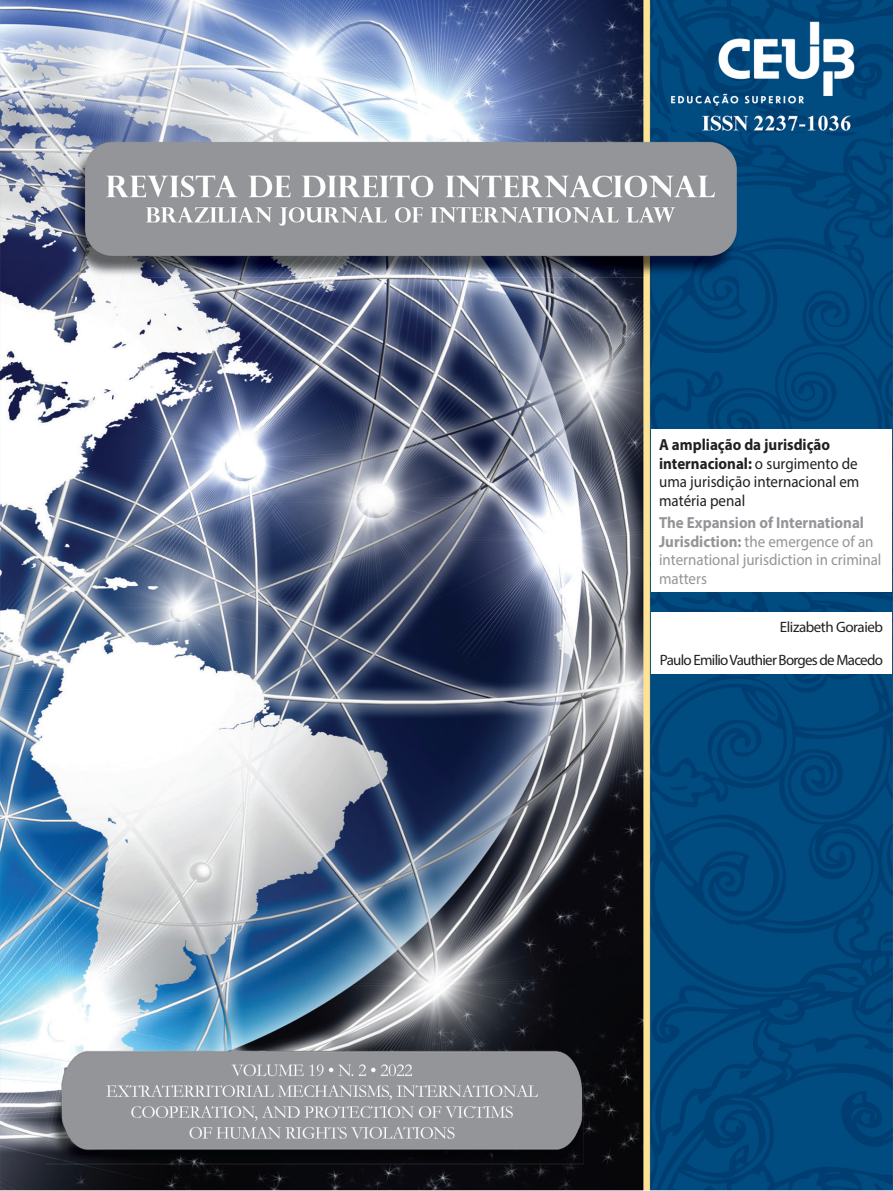
<style>
.page{position:relative;width:893px;height:1191px;background:#fff}
.page>*{position:absolute;margin:0;border:0;box-sizing:border-box;transform-origin:0 0}
.Capa_art{font:16.05px/18.5px "Myriad Pro";color:#939598;scale:.93 1}
.Capa_art-2{font:16.05px/18.5px "Myriad Pro";color:#231f20;scale:.93 1}
.nome{font:15px "Myriad Pro";letter-spacing:-.05em;color:#231f20}
.nome-2{font:15px "Myriad Pro";letter-spacing:-.03em;color:#231f20}
.s1{font-weight:700}
</style>
<div class="page">
<img style="left:0;top:0;width:893px;height:1191px">
<div style="left:651px;top:430px;width:240px;height:162px;background:#fff"></div>
<div style="left:651px;top:612px;width:240px;height:62px;background:#fff"></div>
<p class="Capa_art-2" style="left:659px;top:435px;width:217px"><span class="s1">A ampliação da jurisdição internacional:</span> o surgimento de uma jurisdição internacional em matéria penal</p>
<p class="Capa_art" style="left:659px;top:513px;width:241px"><span class="s1">The Expansion of International<br>Jurisdiction:</span> the emergence of an international jurisdiction in criminal matters</p>
<p class="nome-2" style="left:780px;top:618px;width:105px">Elizabeth Goraieb</p>
<p class="nome" style="left:660px;top:651px;width:224px">Paulo Emilio Vauthier Borges de Macedo</p>
</div>
